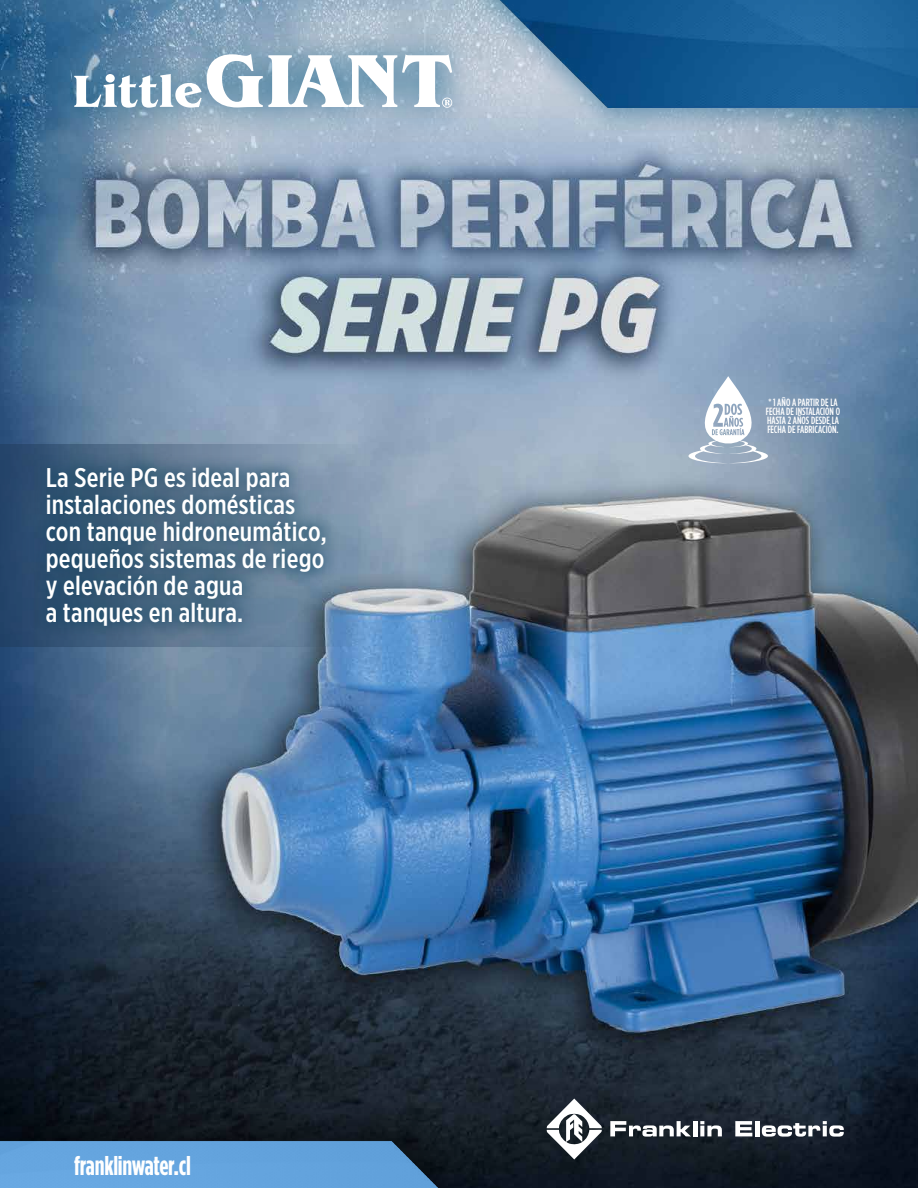
<style>
.page{position:relative;width:918px;height:1188px;background:#fff}
.page>*{position:absolute;margin:0;border:0;box-sizing:border-box;transform-origin:0 0}
.Copy{font:500 27px/27px "Gotham X Narrow";letter-spacing:.01em;color:#fff}
.t1{font:700 27px "Gotham Condensed";letter-spacing:-.01em;color:#fff;scale:.96 1}
.Copy-2{font:500 10.5px/9px "Gotham Condensed";color:#fff}
</style>
<div class="page">
<img style="left:0;top:0;width:918px;height:1188px">
<svg style="left:0;top:444px;width:367px;height:202px;background:#54708f"></svg>
<div style="left:464px;top:0;width:454px;height:137px;background:#13618a;opacity:.5"></div>
<img style="left:500px;top:0;width:418px;height:108px">
<div style="left:0;top:1091px;width:495px;height:97px;background:#000;opacity:.5"></div>
<img style="left:0;top:1141px;width:439px;height:47px">
<div style="left:28px;top:449px;width:315px;height:193px;background:#000;opacity:.5"></div>
<svg style="left:44px;top:22px;width:439px;height:118px;background:#89a5bc"></svg>
<svg style="left:74px;top:54px;width:378px;height:54px"></svg>
<svg style="left:610px;top:1121px;width:81px;height:16px"></svg>
<hr style="left:693px;top:1121px;width:4px;height:15px;background:#fff">
<svg style="left:700px;top:1121px;width:22px;height:15px"></svg>
<svg style="left:735px;top:1121px;width:17px;height:15px"></svg>
<hr style="left:755px;top:1121px;width:4px;height:15px;background:#fff">
<svg style="left:762px;top:1121px;width:82px;height:16px"></svg>
<svg style="left:547px;top:1099px;width:55px;height:60px"></svg>
<svg style="left:688px;top:376px;width:80px;height:87px"></svg>
<p class="Copy" style="left:46px;top:464px;width:283px">La Serie PG es ideal para instalaciones domésticas con tanque hidroneumático, pequeños sistemas de riego</p>
<p class="Copy" style="left:46px;top:572px;width:199px">y elevación de agua</p>
<p class="Copy" style="left:46px;top:599px;width:199px">a tanques en altura.</p>
<p class="t1" style="left:74px;top:1150px;width:123px">franklinwater.cl</p>
<p class="Copy-2" style="left:766px;top:397px;width:76px">* 1 AÑO A PARTIR DE LA<br>FECHA DE INSTALACIÓN O<br>HASTA 2 AÑOS DESDE LA<br>FECHA DE FABRICACIÓN.</p>
</div>
